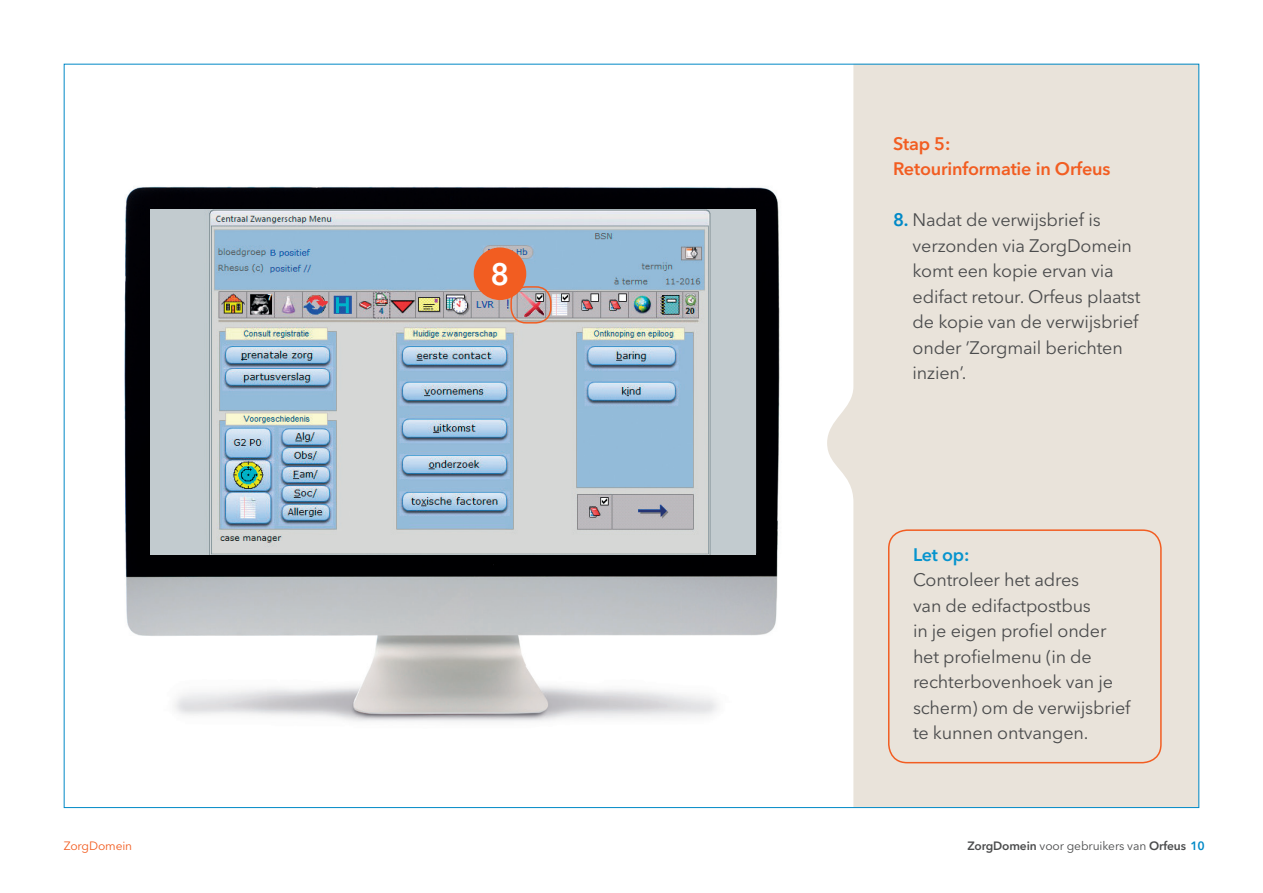
<style>
.page{position:relative;width:1263px;height:893px;background:#fff}
.page>*{position:absolute;margin:0;border:0;box-sizing:border-box;transform-origin:0 0}
.t1{font:600 30.75px "Avenir Next LT Pro";color:#fff}
.t2{font:18px/25.5px "Avenir Next LT Pro";letter-spacing:-.01em;color:#4b4c4d}
.t3{font:600 18px/25.5px "Avenir Next LT Pro";letter-spacing:-.01em;color:#f25d21}
.t4{font:600 18px "Avenir Next LT Pro";color:#0694ce}
.t5{font:12px "Avenir Next LT Pro";letter-spacing:-.01em;color:#4b4c4d}
.t6{font:12px "Avenir Next LT Pro";letter-spacing:-.01em;color:#f25d21}
.s1{font-weight:600;color:#0089c7}
.s2{font-weight:600}
</style>
<div class="page">
<div style="left:827px;top:66px;width:370px;height:740px;background:#e9e3da"></div>
<img style="left:124px;top:186px;width:656px;height:536px">
<img style="left:151px;top:210px;width:605px;height:345px">
<div style="left:888px;top:529px;width:274px;height:234px;border:2px solid #f25d21;border-radius:18px"></div>
<div style="left:474px;top:247px;width:52px;height:53px;background:#f25d21;border-radius:50%"></div>
<div style="left:510px;top:286px;width:41px;height:38px;border:2px solid #f25d21;border-radius:15px"></div>
<h1 class="t1" style="left:491px;top:255px;width:20px">8</h1>
<p class="t3" style="left:893px;top:130px;width:219px">Stap 5:<br>Retourinformatie in Orfeus</p>
<p class="t2" style="left:913px;top:207px;width:229px;text-indent:-20px"><span class="s1">8.</span> Nadat de verwijsbrief is verzonden via ZorgDomein komt een kopie ervan via edifact retour. Orfeus plaatst de kopie van de verwijsbrief onder ’Zorgmail berichten inzien’.</p>
<p class="t4" style="left:913px;top:543px;width:58px">Let op:</p>
<p class="t2" style="left:913px;top:567px;width:219px">Controleer het adres<br>van de edifactpostbus<br>in je eigen profiel onder het profielmenu (in de rechterbovenhoek van je scherm) om de verwijsbrief te kunnen ontvangen.</p>
<p class="t6" style="left:64px;top:839px;width:70px">ZorgDomein</p>
<p class="t5" style="left:967px;top:839px;width:239px"><span class="s2">ZorgDomein</span> voor gebruikers van <span class="s2">Orfeus</span> <span class="s1">10</span></p>
</div>
